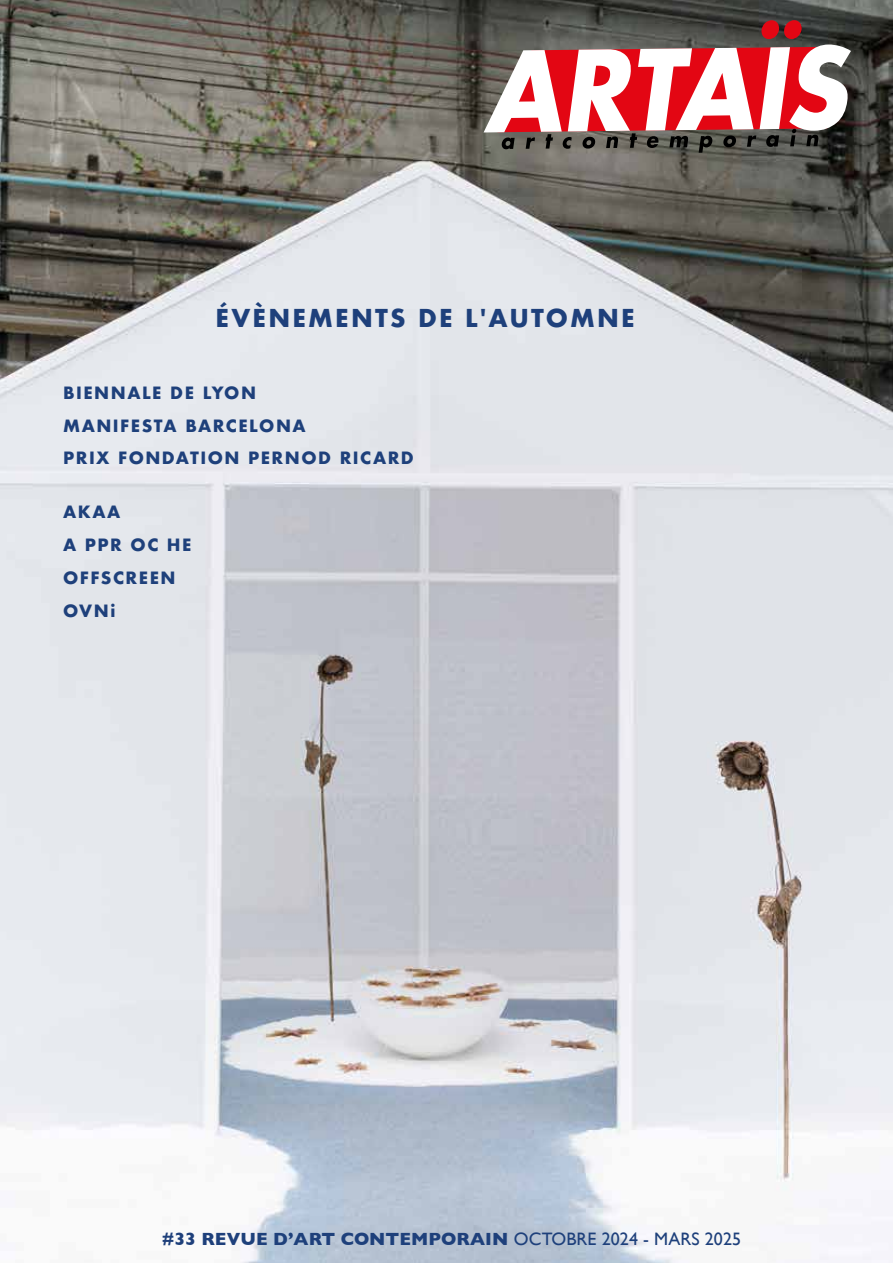
<style>
.page{position:relative;width:893px;height:1263px;background:#fff}
.page>*{position:absolute;margin:0;border:0;box-sizing:border-box;transform-origin:0 0}
.t1{font:700 24px "Futura";letter-spacing:.09em;color:#1e407b}
.t2{font:700 18px "Gill Sans";letter-spacing:.005em;color:#1e407b}
.t3{font:700 16.5px/32.7px "Futura";letter-spacing:.09em;color:#1e407b}
.s1{font-weight:400}
</style>
<div class="page">
<img style="left:0;top:0;width:893px;height:1263px">
<svg style="left:484px;top:20px;width:367px;height:133px"></svg>
<h1 class="t1" style="left:216px;top:300px;width:421px">ÉVÈNEMENTS DE L'AUTOMNE</h1>
<p class="t3" style="left:63px;top:376px;width:352px">BIENNALE DE LYON<br>MANIFESTA BARCELONA<br>PRIX FONDATION PERNOD RICARD</p>
<p class="t3" style="left:63px;top:496px;width:130px">AKAA<br>A PPR OC HE<br>OFFSCREEN<br>OVNi</p>
<p class="t2" style="left:162px;top:1224px;width:580px">#33 REVUE D’ART CONTEMPORAIN <span class="s1">OCTOBRE 2024 - MARS 2025</span></p>
</div>
